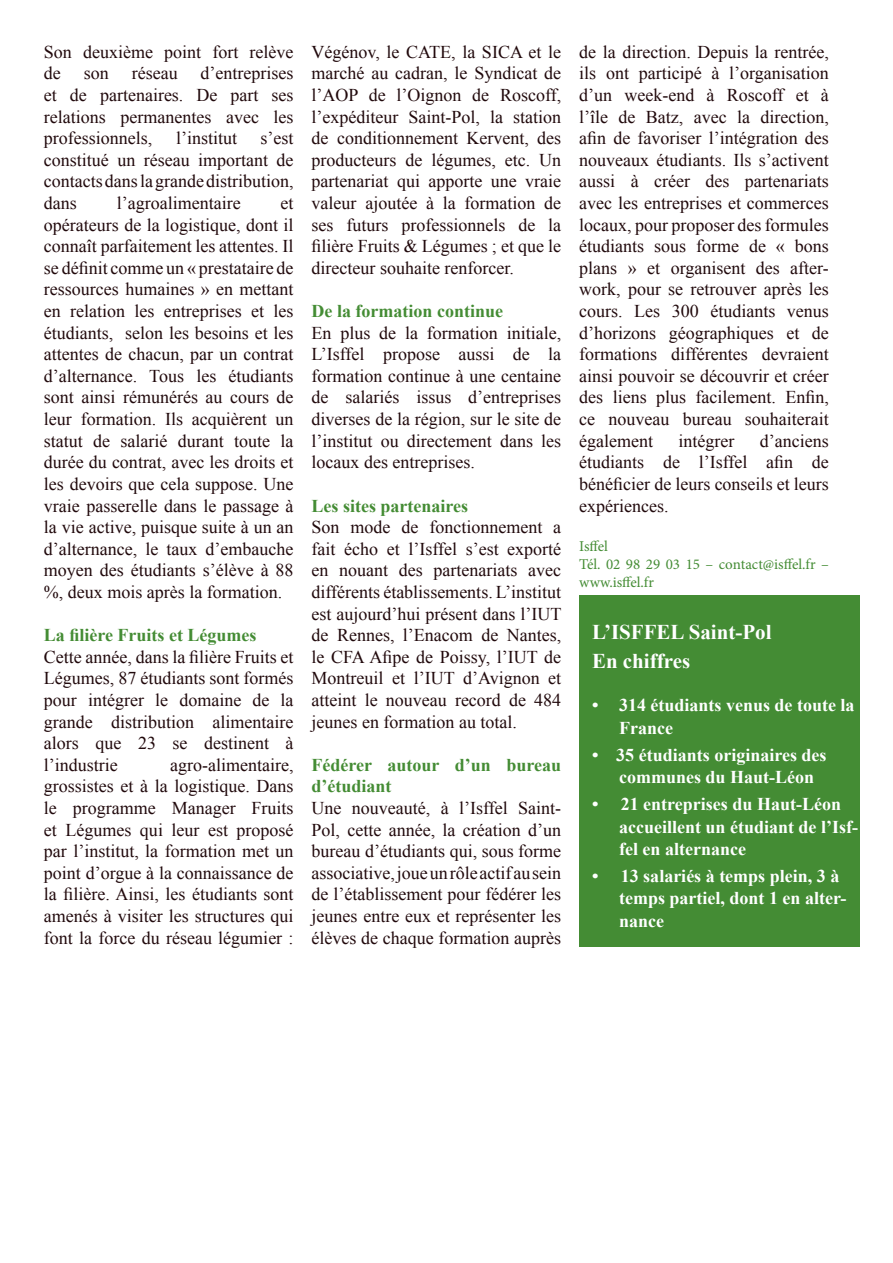
<style>
.page{position:relative;width:893px;height:1263px;background:#fff}
.page>*{position:absolute;margin:0;border:0;box-sizing:border-box;transform-origin:0 0}
.t1{font:700 21px/29.4px "Times New Roman";color:#fff}
.t2{font:18px/21.6px "Times New Roman";color:#21090c;text-align:justify}
.t3{font:700 18px/22.5px "Times New Roman";color:#fff}
.t4{font:700 18px/21.6px "Times New Roman";color:#448c34}
.t5{font:15px/18px "Minion Pro";color:#448c34}
</style>
<div class="page">
<div style="left:579px;top:595px;width:281px;height:352px;background:#448c34"></div>
<p class="t2" style="left:44px;top:41px;width:251px">Son deuxième point fort relève de</p>
<p class="t2" style="left:44px;top:62px;width:251px;text-indent:157px">d’entreprises et de partenaires. De part ses relations permanentes avec les professionnels,</p>
<p class="t2" style="left:84px;top:62px;width:27px">son</p>
<p class="t2" style="left:132px;top:62px;width:47px">réseau</p>
<p class="t2" style="left:176px;top:127px;width:63px">l’institut</p>
<p class="t2" style="left:44px;top:127px;width:251px;text-indent:217px">s’est constitué un réseau important de contacts dans la grande distribution, dans</p>
<p class="t2" style="left:117px;top:192px;width:125px">l’agroalimentaire</p>
<p class="t2" style="left:44px;top:192px;width:251px;text-indent:237px">et opérateurs de la logistique, dont il connaît parfaitement les attentes. Il se définit comme un « prestataire de ressources humaines » en mettant en relation les entreprises et les étudiants, selon les besoins et les attentes de chacun, par un contrat d’alternance. Tous les étudiants sont ainsi rémunérés au cours de leur formation. Ils acquièrent un statut de salarié durant toute la durée du contrat, avec les droits et les devoirs que cela suppose. Une vraie passerelle dans le passage à la vie active, puisque suite à un an d’alternance, le taux d’embauche moyen des étudiants s’élève à 88 %, deux mois après la formation.</p>
<p class="t4" style="left:44px;top:624px;width:214px">La filière Fruits et Légumes</p>
<p class="t2" style="left:44px;top:646px;width:251px">Cette année, dans la filière Fruits et Légumes, 87 étudiants sont formés pour intégrer le domaine de la grande distribution alimentaire alors que 23 se destinent à l’industrie</p>
<p class="t2" style="left:44px;top:754px;width:251px;text-indent:126px">agro-alimentaire, grossistes et à la logistique. Dans le programme Manager Fruits et Légumes qui leur est proposé par l’institut, la formation met un point d’orgue à la connaissance de la filière. Ainsi, les étudiants sont amenés à visiter les structures qui font la force du réseau légumier :</p>
<p class="t2" style="left:312px;top:41px;width:251px">Végénov, le CATE, la SICA et le marché au cadran, le Syndicat de l’AOP de l’Oignon de Roscoff, l’expéditeur Saint-Pol, la station de conditionnement Kervent, des producteurs de légumes, etc. Un partenariat qui apporte une vraie valeur ajoutée à la formation de ses futurs professionnels de la filière Fruits &amp; Légumes ; et que le directeur souhaite renforcer.</p>
<p class="t4" style="left:312px;top:300px;width:193px">De la formation continue</p>
<p class="t2" style="left:312px;top:322px;width:251px">En plus de la formation initiale, L’Isffel propose aussi de la formation continue à une centaine de salariés issus d’entreprises diverses de la région, sur le site de l’institut ou directement dans les locaux des entreprises.</p>
<p class="t4" style="left:312px;top:494px;width:158px">Les sites partenaires</p>
<p class="t2" style="left:312px;top:516px;width:251px">Son mode de fonctionnement a fait écho et l’Isffel s’est exporté en nouant des partenariats avec différents établissements. L’institut est aujourd’hui présent dans l’IUT de Rennes, l’Enacom de Nantes, le CFA Afipe de Poissy, l’IUT de Montreuil et l’IUT d’Avignon et atteint le nouveau record de 484 jeunes en formation au total.</p>
<p class="t4" style="left:312px;top:753px;width:251px">Fédérer autour d’un bureau d’étudiant</p>
<p class="t2" style="left:312px;top:797px;width:251px">Une nouveauté, à l’Isffel Saint-Pol, cette année, la création d’un bureau d’étudiants qui, sous forme associative, joue un rôle actif au sein de l’établissement pour fédérer les jeunes entre eux et représenter les élèves de chaque formation auprès</p>
<p class="t2" style="left:579px;top:41px;width:251px">de la direction. Depuis la rentrée, ils ont participé à l’organisation d’un week-end à Roscoff et à l’île de Batz, avec la direction, afin de favoriser l’intégration des nouveaux étudiants. Ils s’activent aussi à créer des partenariats avec les entreprises et commerces locaux, pour proposer des formules étudiants sous forme de « bons plans » et organisent des after&shy;work, pour se retrouver après les cours. Les 300 étudiants venus d’horizons géographiques et de formations différentes devraient ainsi pouvoir se découvrir et créer des liens plus facilement. Enfin, ce nouveau bureau souhaiterait également</p>
<p class="t2" style="left:579px;top:430px;width:251px;text-indent:181px">d’anciens étudiants de l’Isffel afin de bénéficier de leurs conseils et leurs expériences.</p>
<p class="t5" style="left:579px;top:537px;width:251px">Isffel<br>Tél. 02 98 29 03 15 – contact@isffel.fr – www.isffel.fr</p>
<p class="t1" style="left:592px;top:617px;width:181px">L’ISFFEL Saint-Pol<br>En chiffres</p>
<p class="t3" style="left:619px;top:694px;width:237px;text-indent:-27px">• 314 étudiants venus de toute la<br>France</p>
<p class="t3" style="left:619px;top:743px;width:209px;text-indent:-27px">• 35 étudiants originaires des communes du Haut-Léon</p>
<p class="t3" style="left:619px;top:792px;width:241px;text-indent:-27px">• 21 entreprises du Haut-Léon accueillent un étudiant de l’Isf&shy;fel en alternance</p>
<p class="t3" style="left:619px;top:864px;width:229px;text-indent:-27px">• 13 salariés à temps plein, 3 à temps partiel, dont 1 en alter&shy;nance</p>
<p class="t2" style="left:679px;top:430px;width:57px">intégrer</p>
</div>
